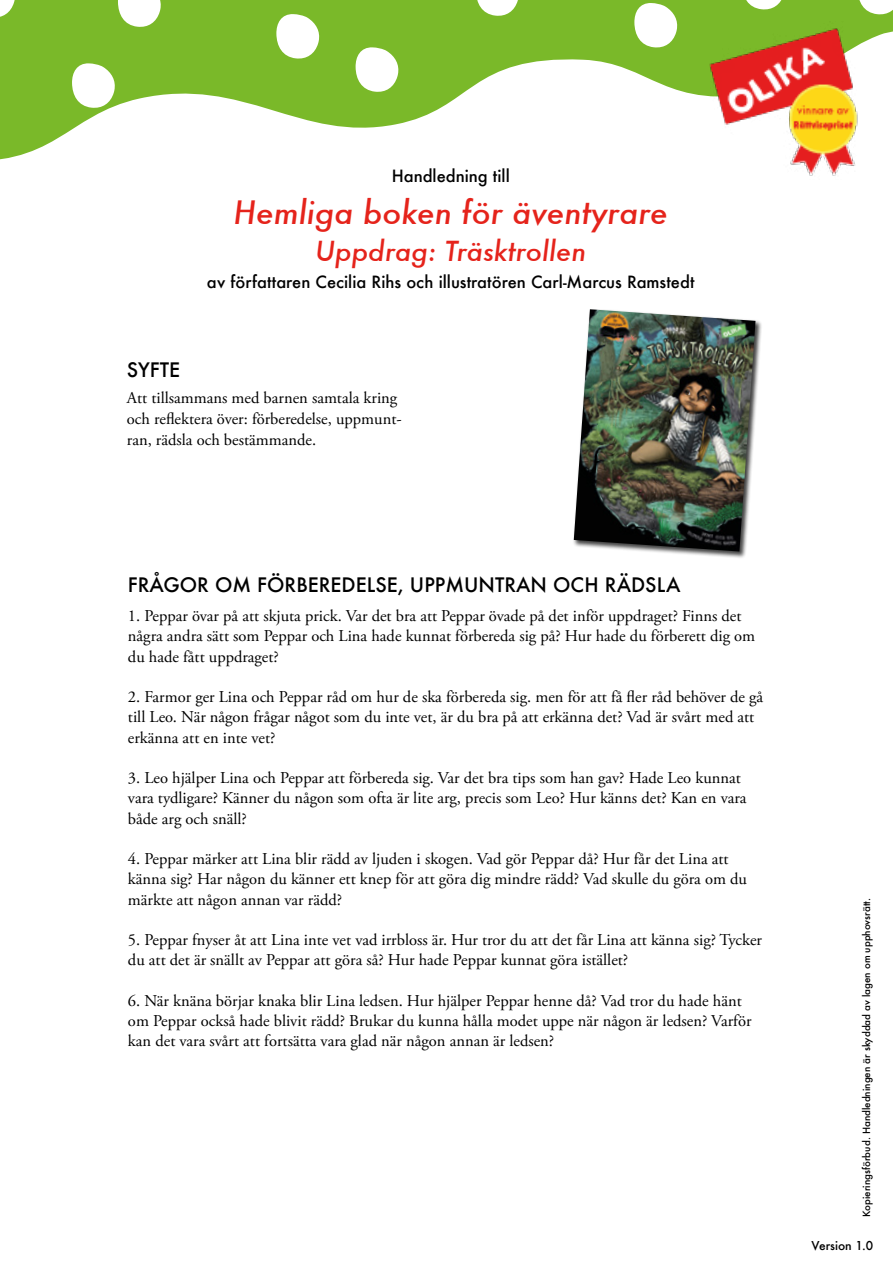
<style>
.page{position:relative;width:893px;height:1263px;background:#fff}
.page>*{position:absolute;margin:0;border:0;box-sizing:border-box;transform-origin:0 0}
.rubrik{font:italic 500 31.5px "Futura";color:#e5231b}
.rubrik-2{font:italic 500 27px "Futura";color:#e5231b}
.rubrik-3{font:500 19.5px "Futura";color:#000}
.rubrik-4{font:16.5px/20.2px "Adobe Garamond Pro";color:#000}
.brödtext{font:16.5px/21px "Adobe Garamond Pro";color:#000}
.rubrik-5{font:500 16.5px "Futura";color:#000}
.brödtext-2{font:500 16.5px "Futura";color:#000}
.rubrik-6{font:500 12px "Futura";color:#000}
.rubrik-7{font:500 9.75px "Futura";color:#000}
</style>
<div class="page">
<svg style="left:0;top:0;width:893px;height:160px;fill:#7ab929"></svg>
<img style="left:697px;top:21px;width:173px;height:155px">
<div style="left:573px;top:309px;width:190px;height:250px;background:#000;opacity:.75"></div>
<img style="left:574px;top:309px;width:181px;height:242px">
<p class="brödtext-2" style="left:392px;top:165px;width:120px">Handledning till</p>
<p class="rubrik" style="left:234px;top:191px;width:436px">Hemliga boken för äventyrare</p>
<p class="rubrik-2" style="left:315px;top:232px;width:272px">Uppdrag: Träsktrollen</p>
<p class="rubrik-5" style="left:207px;top:270px;width:489px">av författaren Cecilia Rihs och illustratören Carl-Marcus Ramstedt</p>
<p class="rubrik-3" style="left:127px;top:357px;width:55px">SYFTE</p>
<p class="brödtext" style="left:127px;top:387px;width:276px">Att tillsammans med barnen samtala kring och reflektera över: förberedelse, uppmunt&shy;ran, rädsla och bestämmande.</p>
<p class="rubrik-3" style="left:128px;top:571px;width:554px">FRÅGOR OM FÖRBEREDELSE, UPPMUNTRAN OCH RÄDSLA</p>
<p class="rubrik-4" style="left:128px;top:606px;width:629px">1. Peppar övar på att skjuta prick. Var det bra att Peppar övade på det inför uppdraget? Finns det några andra sätt som Peppar och Lina hade kunnat förbereda sig på? Hur hade du förberett dig om du hade fått uppdraget?</p>
<p class="rubrik-4" style="left:128px;top:687px;width:637px">2. Farmor ger Lina och Peppar råd om hur de ska förbereda sig. men för att få fler råd behöver de gå till Leo. När någon frågar något som du inte vet, är du bra på att erkänna det? Vad är svårt med att erkänna att en inte vet?</p>
<p class="rubrik-4" style="left:128px;top:768px;width:620px">3. Leo hjälper Lina och Peppar att förbereda sig. Var det bra tips som han gav? Hade Leo kunnat vara tydligare? Känner du någon som ofta är lite arg, precis som Leo? Hur känns det? Kan en vara både arg och snäll?</p>
<p class="rubrik-4" style="left:128px;top:849px;width:621px">4. Peppar märker att Lina blir rädd av ljuden i skogen. Vad gör Peppar då? Hur får det Lina att känna sig? Har någon du känner ett knep för att göra dig mindre rädd? Vad skulle du göra om du märkte att någon annan var rädd?</p>
<p class="rubrik-4" style="left:128px;top:930px;width:636px">5. Peppar fnyser åt att Lina inte vet vad irrbloss är. Hur tror du att det får Lina att känna sig? Tycker du att det är snällt av Peppar att göra så? Hur hade Peppar kunnat göra istället?</p>
<p class="rubrik-4" style="left:128px;top:991px;width:625px">6. När knäna börjar knaka blir Lina ledsen. Hur hjälper Peppar henne då? Vad tror du hade hänt om Peppar också hade blivit rädd? Brukar du kunna hålla modet uppe när någon är ledsen? Varför kan det vara svårt att fortsätta vara glad när någon annan är ledsen?</p>
<p class="rubrik-7" style="left:860px;top:1217px;width:321px;rotate:-90deg">Kopieringsförbud. Handledningen är skyddad av lagen om upphovsrätt.</p>
<p class="rubrik-6" style="left:812px;top:1237px;width:63px">Version 1.0</p>
</div>
